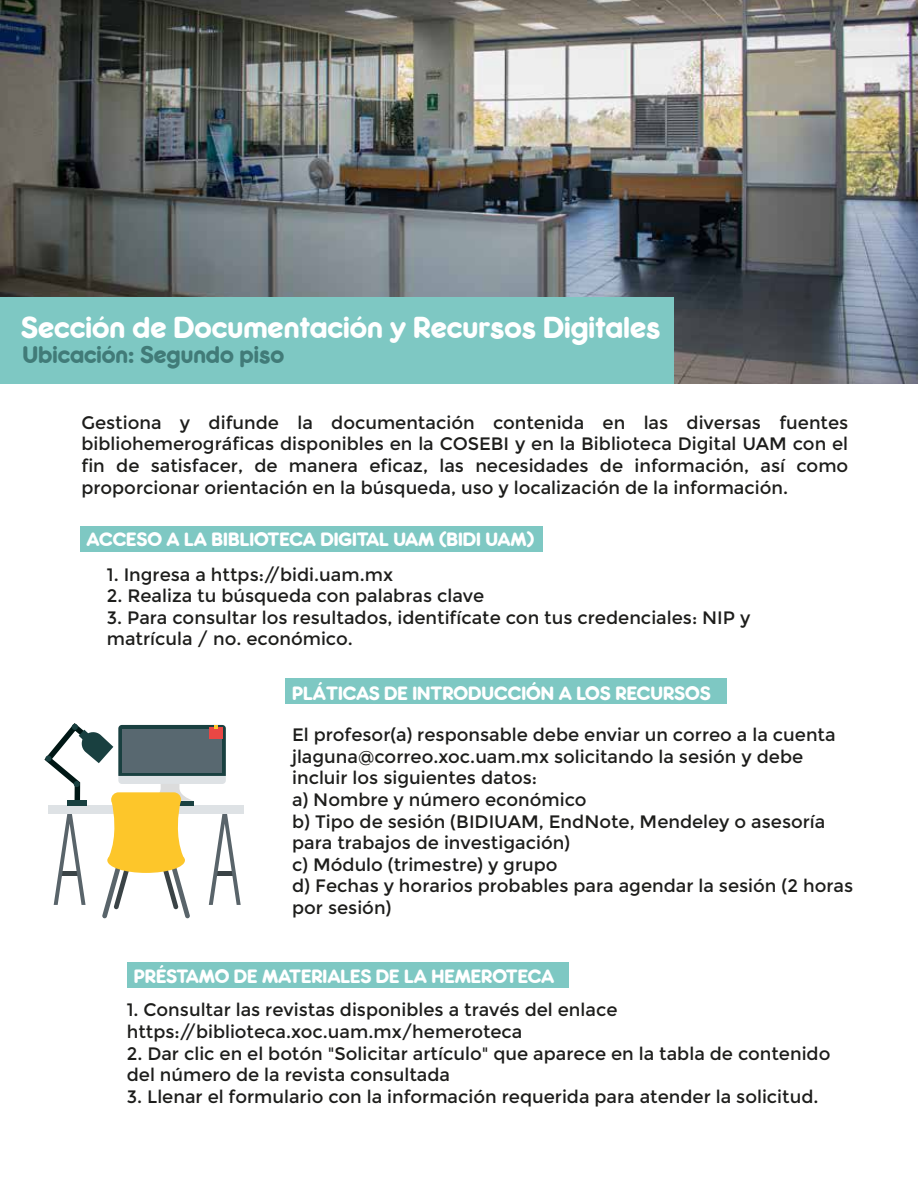
<style>
.page{position:relative;width:918px;height:1188px;background:#fff}
.page>*{position:absolute;margin:0;border:0;box-sizing:border-box;transform-origin:0 0}
.t1{font:28.35px "Rocko Ultra FLF";color:#fff}
.t2{font:22.5px "Rocko Ultra FLF";color:#417b78}
.t3{font:18px/21.6px "Montserrat";color:#1d1d1b}
.t4{font:18px "Rocko Ultra FLF";color:#fff}
</style>
<div class="page">
<div style="left:80px;top:526px;width:462px;height:25px;background:#7ec8c3"></div>
<div style="left:285px;top:678px;width:442px;height:26px;background:#7ec8c3"></div>
<div style="left:127px;top:962px;width:441px;height:26px;background:#7ec8c3"></div>
<img style="left:0;top:0;width:918px;height:383px">
<div style="left:0;top:297px;width:674px;height:86px;background:#7ec8c3"></div>
<div style="left:48px;top:805px;width:196px;height:9px;background:#dee2e5"></div>
<svg style="left:44px;top:723px;width:197px;height:195px"></svg>
<h1 class="t1" style="left:21px;top:309px;width:641px">Sección de Documentación y Recursos Digitales</h1>
<p class="t2" style="left:22px;top:340px;width:263px">Ubicación: Segundo piso</p>
<p class="t3" style="left:81px;top:412px;width:768px;text-align:justify">Gestiona y difunde la documentación contenida en las diversas fuentes bibliohemerográficas disponibles en la COSEBI y en la Biblioteca Digital UAM con el fin de satisfacer, de manera eficaz, las necesidades de información, así como proporcionar orientación en la búsqueda, uso y localización de la información.</p>
<p class="t4" style="left:87px;top:527px;width:449px">ACCESO A LA BIBLIOTECA DIGITAL UAM (BIDI UAM)</p>
<p class="t3" style="left:107px;top:564px;width:288px">1. Ingresa a https://bidi.uam.mx</p>
<p class="t3" style="left:107px;top:585px;width:379px">2. Realiza tu búsqueda con palabras clave</p>
<p class="t3" style="left:107px;top:607px;width:645px">3. Para consultar los resultados, identifícate con tus credenciales: NIP y matrícula / no. económico.</p>
<p class="t4" style="left:292px;top:682px;width:420px">PLÁTICAS DE INTRODUCCIÓN A LOS RECURSOS</p>
<p class="t3" style="left:292px;top:724px;width:563px">El profesor(a) responsable debe enviar un correo a la cuenta jlaguna@correo.xoc.uam.mx solicitando la sesión y debe incluir los siguientes datos:<br>a) Nombre y número económico<br>b) Tipo de sesión (BIDIUAM, EndNote, Mendeley o asesoría para trabajos de investigación)<br>c) Módulo (trimestre) y grupo<br>d) Fechas y horarios probables para agendar la sesión (2 horas por sesión)</p>
<p class="t4" style="left:134px;top:965px;width:422px">PRÉSTAMO DE MATERIALES DE LA HEMEROTECA</p>
<p class="t3" style="left:127px;top:999px;width:492px">1. Consultar las revistas disponibles a través del enlace https://biblioteca.xoc.uam.mx/hemeroteca</p>
<p class="t3" style="left:127px;top:1043px;width:705px">2. Dar clic en el botón "Solicitar artículo" que aparece en la tabla de contenido del número de la revista consultada</p>
<p class="t3" style="left:127px;top:1086px;width:693px">3. Llenar el formulario con la información requerida para atender la solicitud.</p>
</div>
